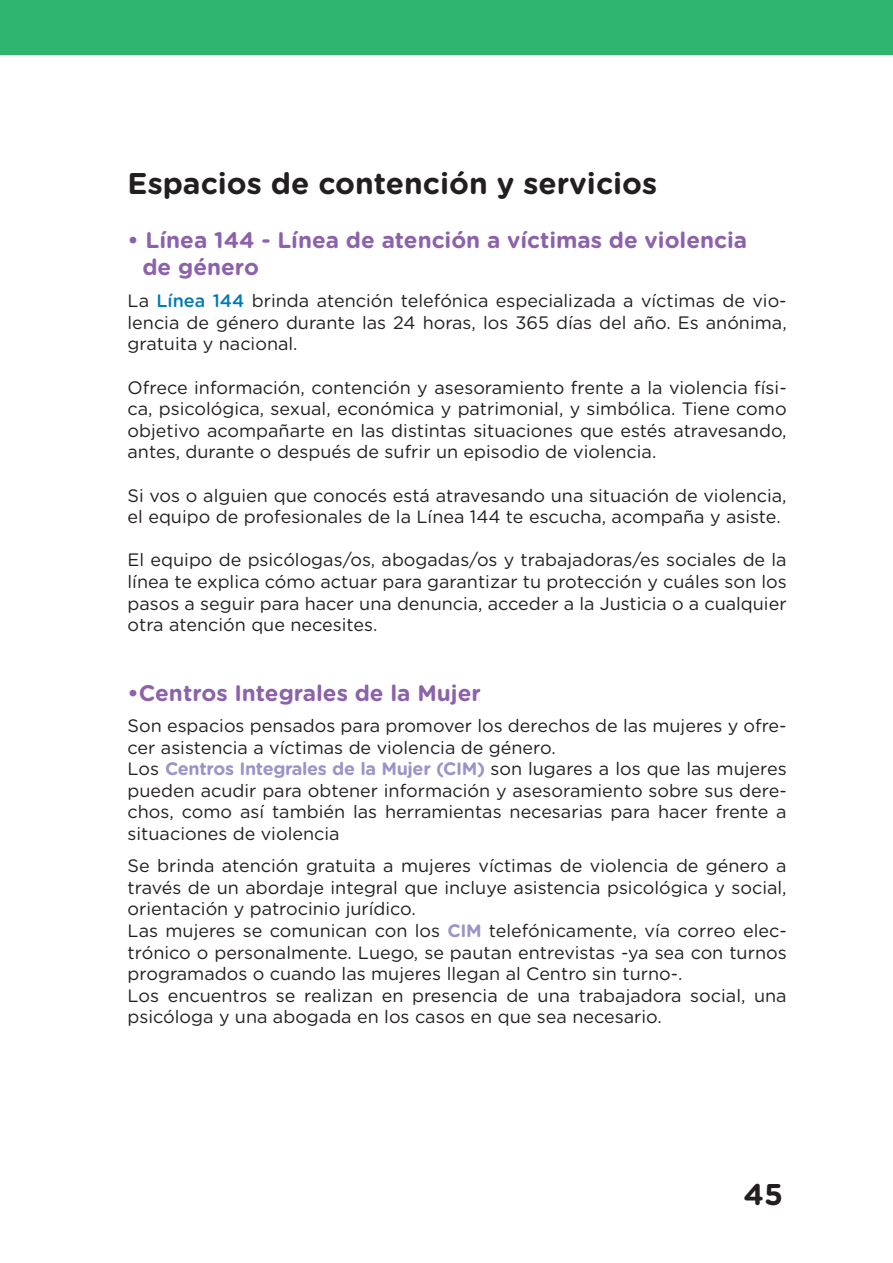
<style>
.page{position:relative;width:893px;height:1263px;background:#fff}
.page>*{position:absolute;margin:0;border:0;box-sizing:border-box;transform-origin:0 0}
.t1{font:700 30px "Gotham Rounded";color:#231f20}
.t2{font:700 22.5px/27px "Gotham Rounded";color:#8c62aa}
.t3{font:18px/21.6px "Gotham Rounded";color:#231f20;text-align:justify}
.s1{font-weight:500;color:#007ab4}
.s2{font-weight:700;color:#9a94c8}
</style>
<div class="page">
<div style="left:0;top:0;width:893px;height:55px;background:#30b56f"></div>
<h1 class="t1" style="left:128px;top:161px;width:531px">Espacios de contención y servicios</h1>
<p class="t2" style="left:142px;top:226px;width:606px;text-indent:-15px">• Línea 144 - Línea de atención a víctimas de violencia de género</p>
<p class="t3" style="left:128px;top:289px;width:661px">La <span class="s1">Línea 144</span> brinda atención telefónica especializada a víctimas de vio&shy;lencia de género durante las 24 horas, los 365 días del año. Es anónima, gratuita y nacional.</p>
<p class="t3" style="left:128px;top:376px;width:661px">Ofrece información, contención y asesoramiento frente a la violencia físi&shy;ca, psicológica, sexual, económica y patrimonial, y simbólica. Tiene como objetivo acompañarte en las distintas situaciones que estés atravesando, antes, durante o después de sufrir un episodio de violencia.</p>
<p class="t3" style="left:128px;top:484px;width:661px">Si vos o alguien que conocés está atravesando una situación de violencia, el equipo de profesionales de la Línea 144 te escucha, acompaña y asiste.</p>
<p class="t3" style="left:128px;top:548px;width:661px">El equipo de psicólogas/os, abogadas/os y trabajadoras/es sociales de la línea te explica cómo actuar para garantizar tu protección y cuáles son los pasos a seguir para hacer una denuncia, acceder a la Justicia o a cualquier otra atención que necesites.</p>
<p class="t2" style="left:128px;top:679px;width:355px">•Centros Integrales de la Mujer</p>
<p class="t3" style="left:128px;top:714px;width:661px;text-align:left">Son espacios pensados para promover los derechos de las mujeres y ofre&shy;cer asistencia a víctimas de violencia de género.<br>Los <span class="s2">Centros Integrales de la Mujer (CIM)</span> son lugares a los que las mujeres pueden acudir para obtener información y asesoramiento sobre sus dere&shy;chos, como así también las herramientas necesarias para hacer frente a situaciones de violencia</p>
<p class="t3" style="left:128px;top:854px;width:661px;text-align:left">Se brinda atención gratuita a mujeres víctimas de violencia de género a través de un abordaje integral que incluye asistencia psicológica y social, orientación y patrocinio jurídico.<br>Las mujeres se comunican con los <span class="s2">CIM</span> telefónicamente, vía correo elec&shy;trónico o personalmente. Luego, se pautan entrevistas -ya sea con turnos programados o cuando las mujeres llegan al Centro sin turno-.<br>Los encuentros se realizan en presencia de una trabajadora social, una psicóloga y una abogada en los casos en que sea necesario.</p>
<h1 class="t1" style="left:743px;top:1172px;width:41px">45</h1>
</div>
